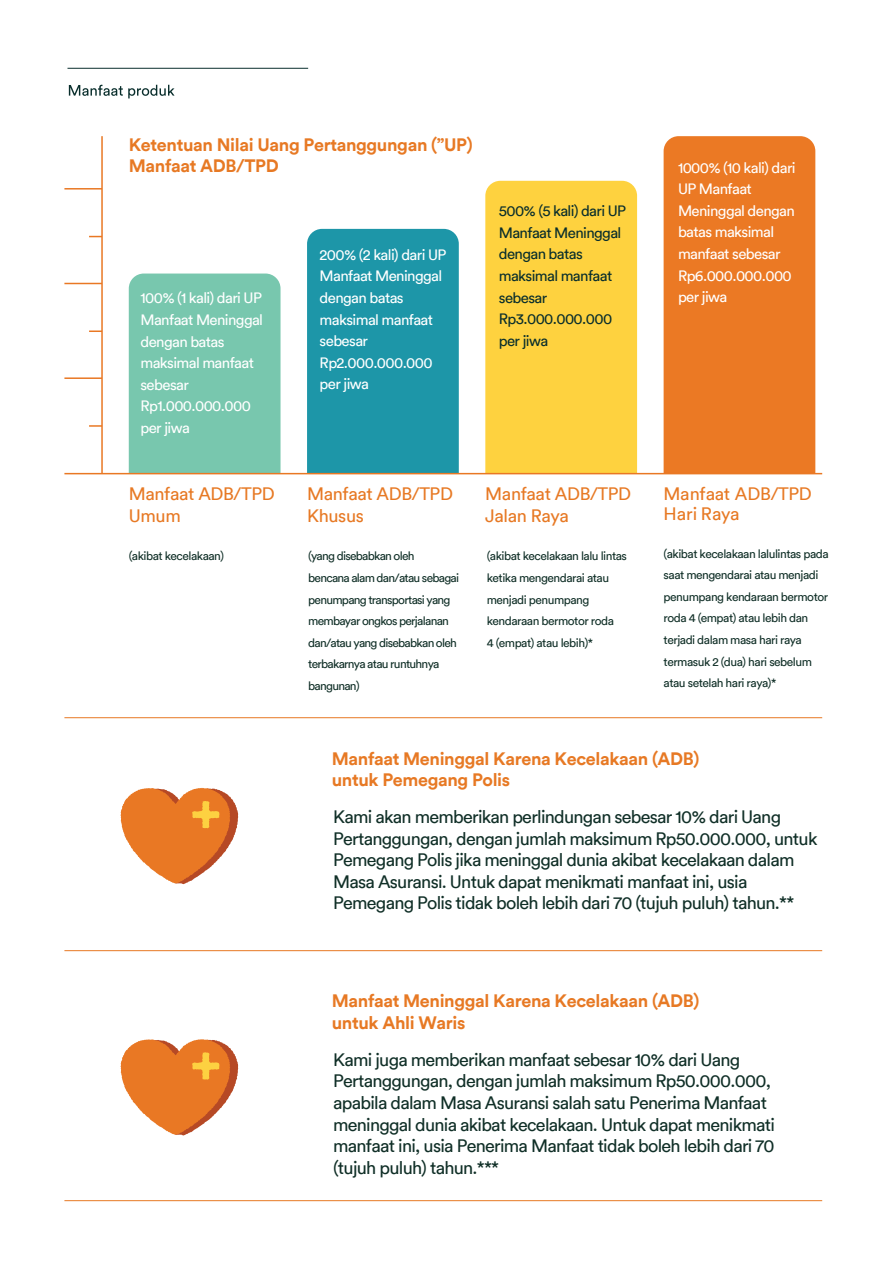
<style>
.page{position:relative;width:893px;height:1263px;background:#fff}
.page>*{position:absolute;margin:0;border:0;box-sizing:border-box;transform-origin:0 0}
.t1{font:18px/21.6px "FWD Circular TT";letter-spacing:-.04em;color:#102f27}
.t2{font:700 18px/21.6px "FWD Circular TT";letter-spacing:-.02em;color:#e77924}
.t3{font:18px/21.6px "FWD Circular TT";letter-spacing:-.02em;color:#e77924}
.t4{font:15px/21.6px "FWD Circular TT";letter-spacing:-.04em;color:#fff}
.t5{font:15px/21.6px "FWD Circular TT";letter-spacing:-.04em;color:#092e2c}
.t6{font:12px/21.6px "FWD Circular TT";letter-spacing:-.04em;color:#102f27}
.t7{font:12px/21.6px "FWD Circular TT";letter-spacing:-.06em;color:#102f27}
</style>
<div class="page">
<hr style="left:68px;top:68px;width:240px;height:1px;background:#092e2c">
<svg style="left:69px;top:85px;width:106px;height:13px"></svg>
<div style="left:664px;top:136px;width:151px;height:337px;background:#eb7924"></div>
<div style="left:129px;top:274px;width:152px;height:199px;background:#78c7ae"></div>
<div style="left:307px;top:229px;width:152px;height:244px;background:#1d96a8"></div>
<div style="left:485px;top:181px;width:152px;height:292px;background:#fed23f"></div>
<hr style="left:101px;top:136px;width:2px;height:338px;background:#e97824">
<hr style="left:64px;top:473px;width:758px;height:1px;background:#e97824">
<hr style="left:64px;top:377px;width:38px;height:2px;background:#e97824">
<hr style="left:64px;top:283px;width:38px;height:1px;background:#e97824">
<hr style="left:64px;top:188px;width:38px;height:2px;background:#e97824">
<svg style="left:89px;top:425px;width:13px;height:2px"></svg>
<svg style="left:89px;top:330px;width:13px;height:2px"></svg>
<svg style="left:89px;top:236px;width:12px;height:1px"></svg>
<hr style="left:64px;top:717px;width:758px;height:1px;background:#e77924">
<hr style="left:64px;top:950px;width:758px;height:1px;background:#e77924">
<hr style="left:64px;top:1200px;width:758px;height:1px;background:#e77924">
<svg style="left:121px;top:1039px;width:117px;height:96px"></svg>
<svg style="left:121px;top:788px;width:117px;height:96px"></svg>
<p class="t2" style="left:129px;top:133px;width:345px">Ketentuan Nilai Uang Pertanggungan (”UP)<br>Manfaat ADB/TPD</p>
<p class="t4" style="left:140px;top:287px;width:124px">100% (1 kali) dari UP<br>Manfaat Meninggal dengan batas maksimal manfaat sebesar<br>Rp1.000.000.000 per jiwa</p>
<p class="t4" style="left:320px;top:243px;width:128px">200% (2 kali) dari UP<br>Manfaat Meninggal dengan batas maksimal manfaat sebesar<br>Rp2.000.000.000 per jiwa</p>
<p class="t5" style="left:499px;top:199px;width:129px">500% (5 kali) dari UP<br>Manfaat Meninggal dengan batas maksimal manfaat sebesar<br>Rp3.000.000.000 per jiwa</p>
<p class="t3" style="left:129px;top:482px;width:147px">Manfaat ADB/TPD<br>Umum</p>
<p class="t3" style="left:307px;top:482px;width:147px">Manfaat ADB/TPD<br>Khusus</p>
<p class="t3" style="left:485px;top:482px;width:147px">Manfaat ADB/TPD<br>Jalan Raya</p>
<p class="t6" style="left:129px;top:545px;width:97px">(akibat kecelakaan)</p>
<p class="t7" style="left:308px;top:545px;width:153px">(yang disebabkan oleh bencana alam dan/atau sebagai penumpang transportasi yang membayar ongkos perjalanan dan/atau yang disebabkan oleh terbakarnya atau runtuhnya bangunan)</p>
<p class="t6" style="left:487px;top:545px;width:142px">(akibat kecelakaan lalu lintas ketika mengendarai atau menjadi penumpang kendaraan bermotor roda<br>4 (empat) atau lebih)*</p>
<p class="t4" style="left:678px;top:156px;width:119px">1000% (10 kali) dari<br>UP Manfaat<br>Meninggal dengan batas maksimal manfaat sebesar<br>Rp6.000.000.000 per jiwa</p>
<p class="t3" style="left:664px;top:483px;width:150px;line-height:20.2px">Manfaat ADB/TPD<br>Hari Raya</p>
<p class="t6" style="left:664px;top:542px;width:167px">(akibat kecelakaan lalulintas pada saat mengendarai atau menjadi penumpang kendaraan bermotor roda 4 (empat) atau lebih dan terjadi dalam masa hari raya termasuk 2 (dua) hari sebelum atau setelah hari raya)*</p>
<p class="t2" style="left:332px;top:747px;width:369px">Manfaat Meninggal Karena Kecelakaan (ADB) untuk Pemegang Polis</p>
<p class="t1" style="left:333px;top:805px;width:486px">Kami akan memberikan perlindungan sebesar 10% dari Uang Pertanggungan, dengan jumlah maksimum Rp50.000.000, untuk Pemegang Polis jika meninggal dunia akibat kecelakaan dalam Masa Asuransi. Untuk dapat menikmati manfaat ini, usia Pemegang Polis tidak boleh lebih dari 70 (tujuh puluh) tahun.**</p>
<p class="t2" style="left:332px;top:989px;width:369px">Manfaat Meninggal Karena Kecelakaan (ADB) untuk Ahli Waris</p>
<p class="t1" style="left:333px;top:1048px;width:443px">Kami juga memberikan manfaat sebesar 10% dari Uang Pertanggungan, dengan jumlah maksimum Rp50.000.000, apabila dalam Masa Asuransi salah satu Penerima Manfaat meninggal dunia akibat kecelakaan. Untuk dapat menikmati manfaat ini, usia Penerima Manfaat tidak boleh lebih dari 70 (tujuh puluh) tahun.***</p>
</div>
